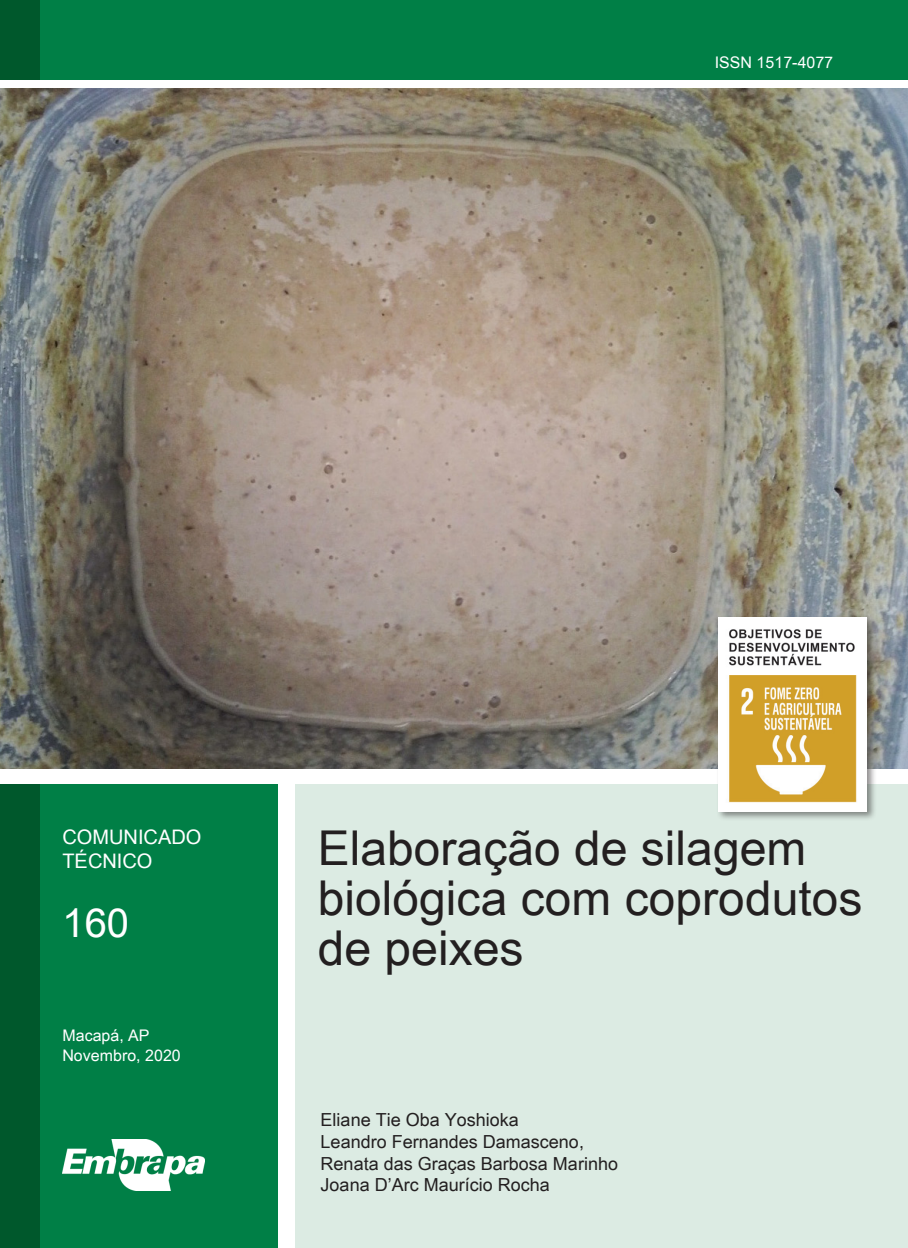
<style>
.page{position:relative;width:908px;height:1248px;background:#fff}
.page>*{position:absolute;margin:0;border:0;box-sizing:border-box;transform-origin:0 0}
.t1{font:48px/50px "Arial";color:#231f20}
.t2{font:40px "Arial";color:#fff}
.t3{font:20px/24px "Arial";color:#fff}
.t4{font:18px/21.6px "Arial";color:#231f20}
.t5{font:16px/19.2px "Arial";color:#fff}
</style>
<div class="page">
<img style="left:0;top:88px;width:907px;height:680px">
<div style="left:0;top:784px;width:277px;height:463px;background:#007f46"></div>
<div style="left:295px;top:784px;width:612px;height:463px;background:#dcebe3"></div>
<div style="left:0;top:784px;width:40px;height:463px;background:#00582c"></div>
<div style="left:0;top:0;width:907px;height:79px;background:#007f46"></div>
<img style="left:62px;top:1139px;width:142px;height:51px">
<div style="left:0;top:0;width:40px;height:79px;background:#00582c"></div>
<div style="left:716px;top:615px;width:160px;height:206px;background:#231f20;opacity:.5"></div>
<img style="left:718px;top:617px;width:148px;height:194px">
<p class="t5" style="left:714px;top:53px;width:120px">ISSN 1517-4077</p>
<p class="t3" style="left:62px;top:825px;width:140px">COMUNICADO<br>TÉCNICO</p>
<h2 class="t2" style="left:62px;top:900px;width:68px">160</h2>
<p class="t5" style="left:62px;top:1025px;width:120px">Macapá, AP<br>Novembro, 2020</p>
<h1 class="t1" style="left:317px;top:822px;width:546px">Elaboração de silagem biológica com coprodutos de peixes</h1>
<p class="t4" style="left:320px;top:1109px;width:299px">Eliane Tie Oba Yoshioka<br>Leandro Fernandes Damasceno,<br>Renata das Graças Barbosa Marinho<br>Joana D’Arc Maurício Rocha</p>
</div>
